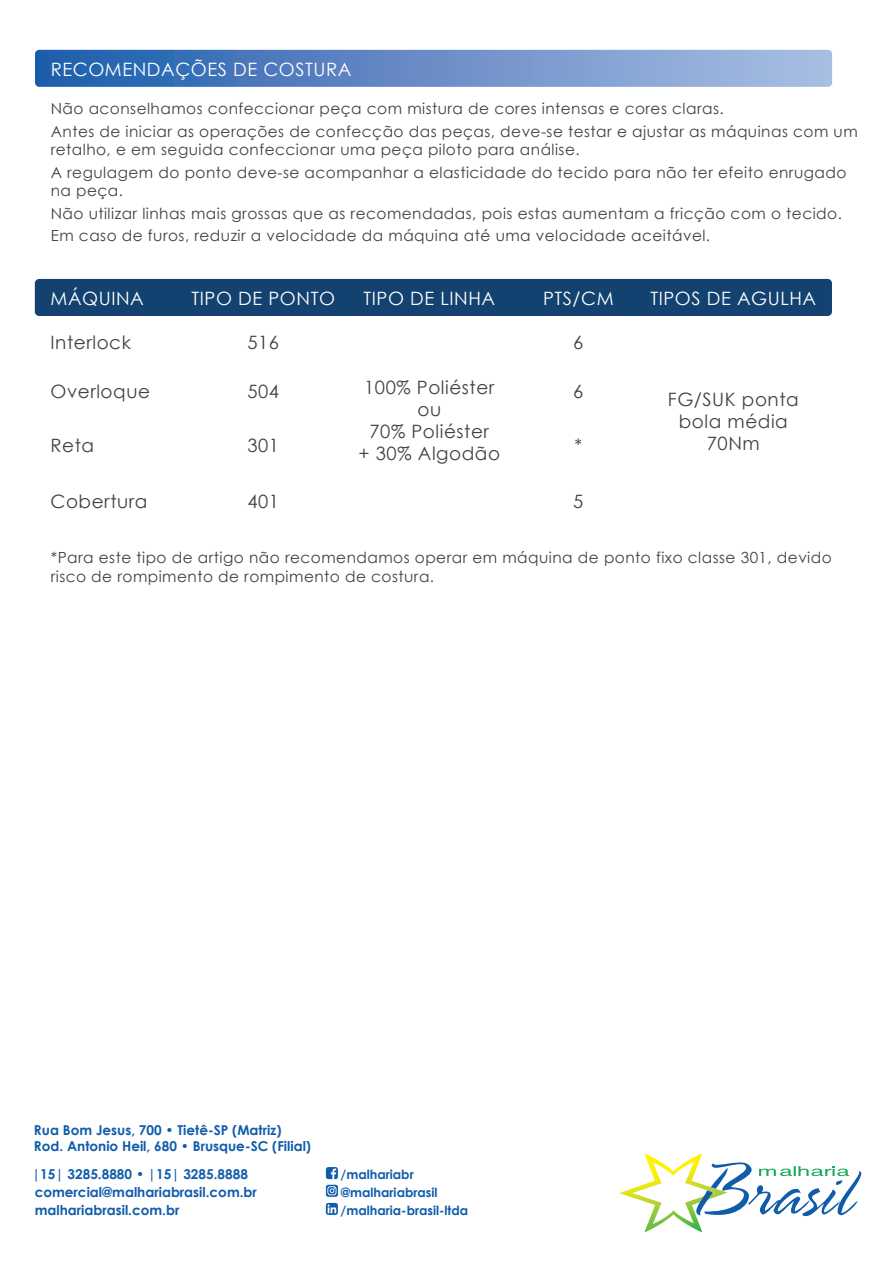
<style>
.page{position:relative;width:893px;height:1263px;background:#fff}
.page>*{position:absolute;margin:0;border:0;box-sizing:border-box;transform-origin:0 0}
.t1{font:18.45px/22px "Century Gothic";letter-spacing:.03em;color:#424142;text-align:center}
.t2{font:18.45px "Century Gothic";letter-spacing:.03em;color:#fff}
.t3{font:15.3px/22.5px "Century Gothic";letter-spacing:.03em;color:#424142}
.t4{font:700 13.65px/16.4px "Century Gothic";color:#105cab}
.t5{font:700 12.75px "Century Gothic";color:#105cab}
</style>
<div class="page">
<img style="left:35px;top:50px;width:797px;height:37px">
<div style="left:35px;top:279px;width:797px;height:37px;background:#134170;border-radius:4px"></div>
<svg style="left:619px;top:1153px;width:242px;height:79px"></svg>
<svg style="left:326px;top:1167px;width:12px;height:12px"></svg>
<svg style="left:326px;top:1203px;width:12px;height:12px"></svg>
<svg style="left:328px;top:1204px;width:8px;height:9px"></svg>
<svg style="left:326px;top:1185px;width:12px;height:12px"></svg>
<p class="t2" style="left:51px;top:57px;width:302px">RECOMENDAÇÕES DE COSTURA</p>
<p class="t3" style="left:51px;top:97px;width:808px">Não aconselhamos confeccionar peça com mistura de cores intensas e cores claras.<br>Antes de iniciar as operações de confecção das peças, deve-se testar e ajustar as máquinas com um</p>
<p class="t3" style="left:51px;top:138px;width:797px">retalho, e em seguida confeccionar uma peça piloto para análise.<br>A regulagem do ponto deve-se acompanhar a elasticidade do tecido para não ter efeito enrugado</p>
<p class="t3" style="left:51px;top:179px;width:793px">na peça.<br>Não utilizar linhas mais grossas que as recomendadas, pois estas aumentam a fricção com o tecido.<br>Em caso de furos, reduzir a velocidade da máquina até uma velocidade aceitável.</p>
<p class="t2" style="left:51px;top:286px;width:95px">MÁQUINA</p>
<p class="t2" style="left:191px;top:286px;width:145px">TIPO DE PONTO</p>
<p class="t2" style="left:363px;top:286px;width:133px">TIPO DE LINHA</p>
<p class="t2" style="left:543px;top:286px;width:72px">PTS/CM</p>
<p class="t1" style="left:51px;top:331px;width:82px">Interlock</p>
<p class="t1" style="left:247px;top:331px;width:33px">516</p>
<p class="t1" style="left:573px;top:331px;width:12px">6</p>
<p class="t1" style="left:51px;top:380px;width:101px">Overloque</p>
<p class="t1" style="left:247px;top:380px;width:33px">504</p>
<p class="t1" style="left:573px;top:380px;width:12px">6</p>
<p class="t1" style="left:51px;top:434px;width:45px">Reta</p>
<p class="t1" style="left:247px;top:434px;width:33px">301</p>
<p class="t1" style="left:574px;top:434px;width:9px">*</p>
<p class="t1" style="left:359px;top:376px;width:143px">100% Poliéster ou<br>70% Poliéster<br>+ 30% Algodão</p>
<p class="t1" style="left:51px;top:490px;width:98px">Cobertura</p>
<p class="t1" style="left:247px;top:490px;width:33px">401</p>
<p class="t1" style="left:573px;top:490px;width:12px">5</p>
<p class="t2" style="left:650px;top:286px;width:167px">TIPOS DE AGULHA</p>
<p class="t1" style="left:668px;top:388px;width:132px">FG/SUK ponta bola média<br>70Nm</p>
<p class="t3" style="left:51px;top:548px;width:783px;line-height:18.5px">*Para este tipo de artigo não recomendamos operar em máquina de ponto fixo classe 301, devido risco de rompimento de rompimento de costura.</p>
<p class="t4" style="left:34px;top:1121px;width:279px">Rua Bom Jesus, 700 • Tietê-SP (Matriz)<br>Rod. Antonio Heil, 680 • Brusque-SC (Filial)</p>
<p class="t4" style="left:32px;top:1165px;width:217px">|15| 3285.8880 • |15| 3285.8888</p>
<p class="t4" style="left:35px;top:1183px;width:224px">comercial@malhariabrasil.com.br</p>
<p class="t4" style="left:35px;top:1201px;width:146px">malhariabrasil.com.br</p>
<p class="t5" style="left:340px;top:1165px;width:75px">/malhariabr</p>
<p class="t5" style="left:340px;top:1200px;width:129px">/malharia-brasil-ltda</p>
<p class="t5" style="left:341px;top:1182px;width:98px">@malhariabrasil</p>
</div>
